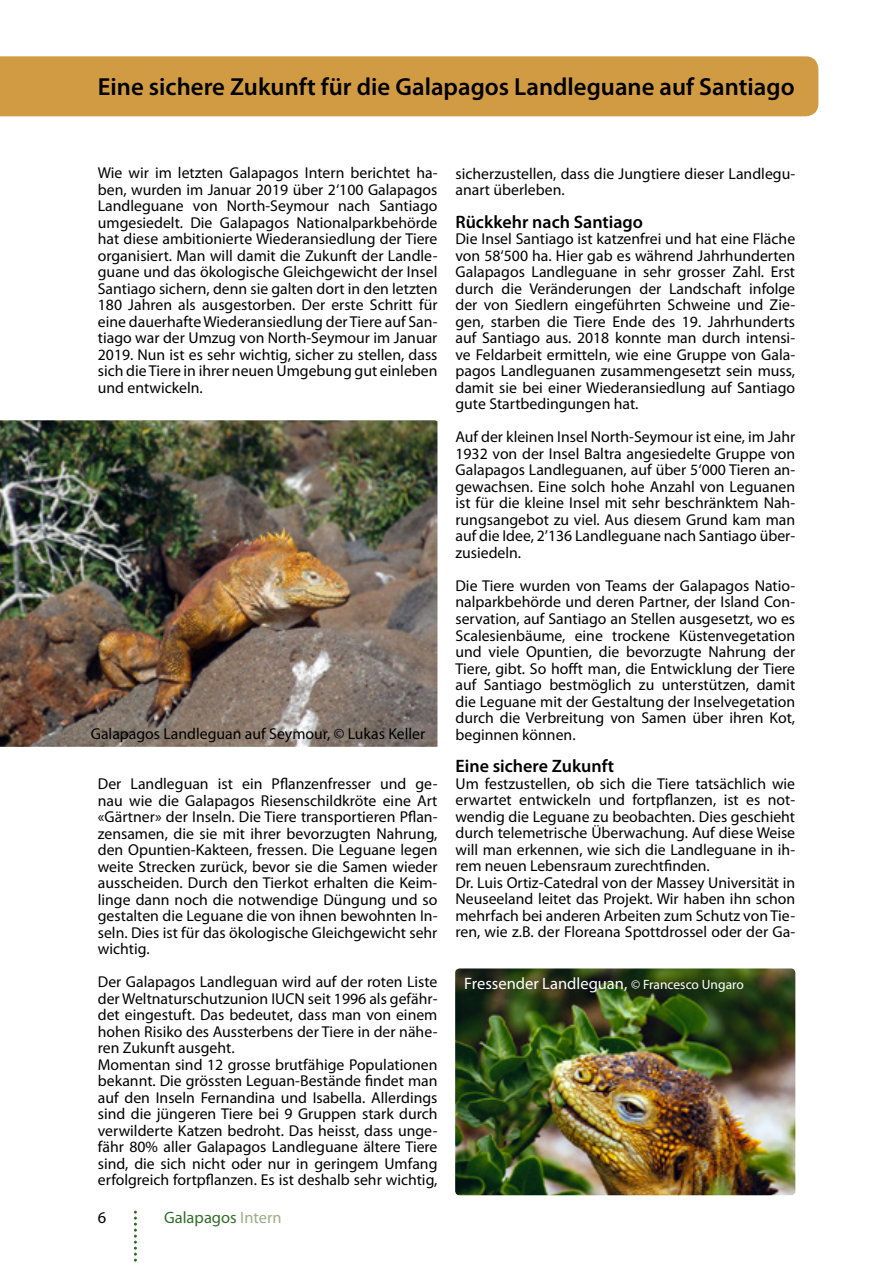
<style>
.page{position:relative;width:893px;height:1263px;background:#fff}
.page>*{position:absolute;margin:0;border:0;box-sizing:border-box;transform-origin:0 0}
.t1{font:600 24.75px "Myriad Pro";color:#000}
.t2{font:600 18px "Myriad Pro";color:#000}
.t3{font:16.5px "Myriad Pro";color:#fff}
.t4{font:16.5px "Myriad Pro";color:#306f28}
.t5{font:16.5px "Myriad Pro";color:#000}
.t6{font:15.75px/16.5px "Myriad Pro";color:#000;text-align:justify}
.s1{color:#9dae85}
.s2{font-size:13.5px}
</style>
<div class="page">
<svg style="left:134px;top:1211px;width:3px;height:51px"></svg>
<div style="left:0;top:56px;width:818px;height:60px;background:#d19b43"></div>
<img style="left:0;top:420px;width:437px;height:327px">
<img style="left:455px;top:968px;width:340px;height:227px">
<h1 class="t1" style="left:98px;top:70px;width:698px">Eine sichere Zukunft für die Galapagos Landleguane auf Santiago</h1>
<p class="t6" style="left:98px;top:165px;width:341px">Wie wir im letzten Galapagos Intern berichtet ha&shy;ben, wurden im Januar 2019 über 2‘100 Galapagos Landleguane von North-Seymour nach Santiago umgesiedelt. Die Galapagos Nationalparkbehörde hat diese ambitionierte Wiederansiedlung der Tiere organisiert. Man will damit die Zukunft der Landle&shy;guane und das ökologische Gleichgewicht der Insel Santiago sichern, denn sie galten dort in den letzten 180 Jahren als ausgestorben. Der erste Schritt für eine dauerhafte Wiederansiedlung der Tiere auf San&shy;tiago war der Umzug von North-Seymour im Januar 2019. Nun ist es sehr wichtig, sicher zu stellen, dass sich die Tiere in ihrer neuen Umgebung gut einleben und entwickeln.</p>
<p class="t6" style="left:91px;top:725px;width:336px">Galapagos Landleguan auf Seymour, © Lukas Keller</p>
<p class="t6" style="left:98px;top:775px;width:341px">Der Landleguan ist ein Pflanzenfresser und ge&shy;nau wie die Galapagos Riesenschildkröte eine Art «Gärtner» der Inseln. Die Tiere transportieren Pflan&shy;zensamen, die sie mit ihrer bevorzugten Nahrung, den Opuntien-Kakteen, fressen. Die Leguane legen weite Strecken zurück, bevor sie die Samen wieder ausscheiden. Durch den Tierkot erhalten die Keim&shy;linge dann noch die notwendige Düngung und so gestalten die Leguane die von ihnen bewohnten In&shy;seln. Dies ist für das ökologische Gleichgewicht sehr wichtig.</p>
<p class="t6" style="left:98px;top:973px;width:341px;text-align:left">Der Galapagos Landleguan wird auf der roten Liste der Weltnaturschutzunion IUCN seit 1996 als gefähr&shy;det eingestuft. Das bedeutet, dass man von einem hohen Risiko des Aussterbens der Tiere in der nähe&shy;ren Zukunft ausgeht.<br>Momentan sind 12 grosse brutfähige Populationen bekannt. Die grössten Leguan-Bestände findet man auf den Inseln Fernandina und Isabella. Allerdings sind die jüngeren Tiere bei 9 Gruppen stark durch verwilderte Katzen bedroht. Das heisst, dass unge&shy;fähr 80% aller Galapagos Landleguane ältere Tiere sind, die sich nicht oder nur in geringem Umfang erfolgreich fortpflanzen. Es ist deshalb sehr wichtig,</p>
<p class="t5" style="left:98px;top:1207px;width:10px">6</p>
<p class="t4" style="left:164px;top:1207px;width:119px">Galapagos <span class="s1">Intern</span></p>
<p class="t6" style="left:455px;top:165px;width:341px">sicherzustellen, dass die Jungtiere dieser Landlegu&shy;anart überleben.</p>
<p class="t2" style="left:455px;top:210px;width:189px">Rückkehr nach Santiago</p>
<p class="t6" style="left:455px;top:231px;width:341px">Die Insel Santiago ist katzenfrei und hat eine Fläche von 58‘500 ha. Hier gab es während Jahrhunderten Galapagos Landleguane in sehr grosser Zahl. Erst durch die Veränderungen der Landschaft infolge der von Siedlern eingeführten Schweine und Zie&shy;gen, starben die Tiere Ende des 19. Jahrhunderts auf Santiago aus. 2018 konnte man durch intensi&shy;ve Feldarbeit ermitteln, wie eine Gruppe von Gala&shy;pagos Landleguanen zusammengesetzt sein muss, damit sie bei einer Wiederansiedlung auf Santiago gute Startbedingungen hat.</p>
<p class="t6" style="left:455px;top:429px;width:341px">Auf der kleinen Insel North-Seymour ist eine, im Jahr 1932 von der Insel Baltra angesiedelte Gruppe von Galapagos Landleguanen, auf über 5‘000 Tieren an&shy;gewachsen. Eine solch hohe Anzahl von Leguanen ist für die kleine Insel mit sehr beschränktem Nah&shy;rungsangebot zu viel. Aus diesem Grund kam man auf die Idee, 2’136 Landleguane nach Santiago über&shy;zusiedeln.</p>
<p class="t6" style="left:455px;top:577px;width:341px">Die Tiere wurden von Teams der Galapagos Natio&shy;nalparkbehörde und deren Partner, der Island Con&shy;servation, auf Santiago an Stellen ausgesetzt, wo es Scalesienbäume, eine trockene Küstenvegetation und viele Opuntien, die bevorzugte Nahrung der Tiere, gibt. So hofft man, die Entwicklung der Tiere auf Santiago bestmöglich zu unterstützen, damit die Leguane mit der Gestaltung der Inselvegetation durch die Verbreitung von Samen über ihren Kot, beginnen können.</p>
<p class="t2" style="left:455px;top:755px;width:160px">Eine sichere Zukunft</p>
<p class="t6" style="left:455px;top:775px;width:341px;text-align:left">Um festzustellen, ob sich die Tiere tatsächlich wie erwartet entwickeln und fortpflanzen, ist es not&shy;wendig die Leguane zu beobachten. Dies geschieht durch telemetrische Überwachung. Auf diese Weise will man erkennen, wie sich die Landleguane in ih&shy;rem neuen Lebensraum zurechtfinden.<br>Dr. Luis Ortiz-Catedral von der Massey Universität in Neuseeland leitet das Projekt. Wir haben ihn schon mehrfach bei anderen Arbeiten zum Schutz von Tie&shy;ren, wie z.B. der Floreana Spottdrossel oder der Ga-</p>
<p class="t3" style="left:464px;top:974px;width:281px">Fressender Landleguan, <span class="s2">© Francesco Ungaro</span></p>
</div>
